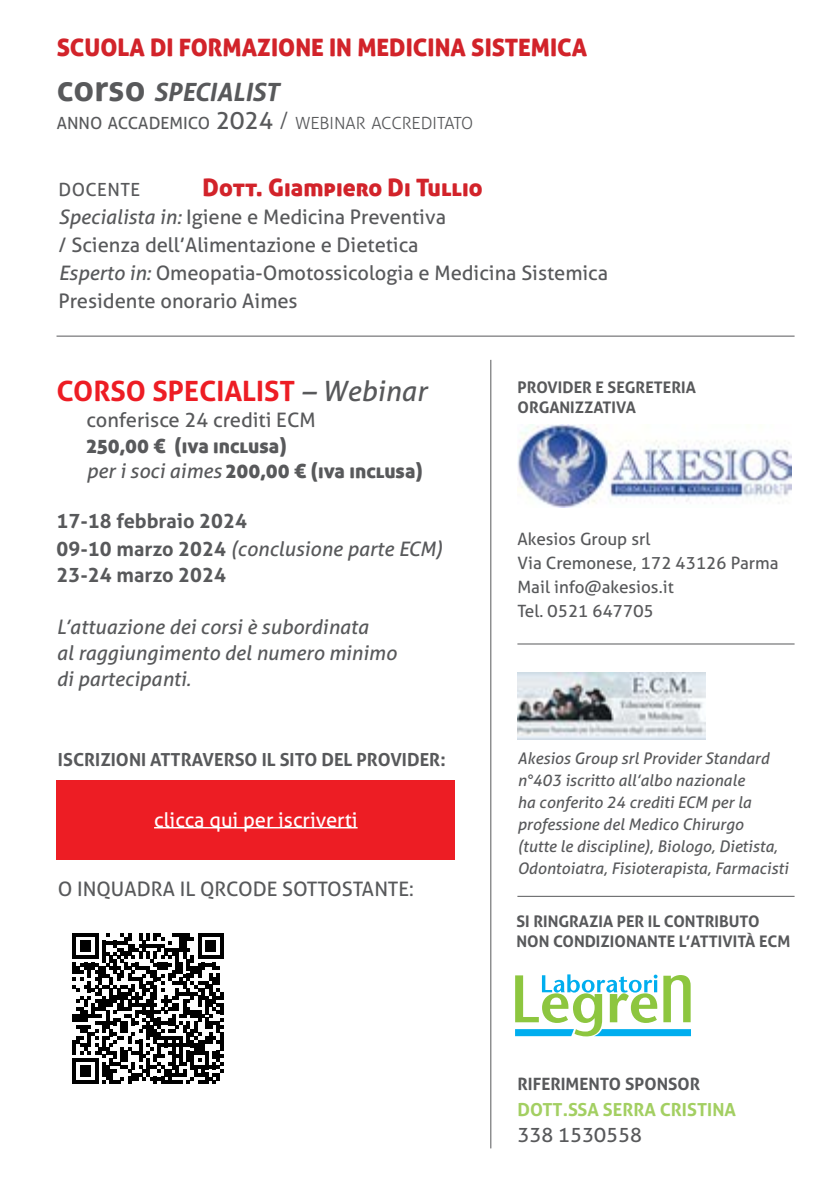
<style>
.page{position:relative;width:840px;height:1191px;background:#fff}
.page>*{position:absolute;margin:0;border:0;box-sizing:border-box;transform-origin:0 0}
.t1{font:700 28px "Aller";color:#ed1d24}
.t2{font:italic 700 25.2px "Aller";color:#58595b}
.t3{font:24px "Aller Display";color:#d2232a}
.t4{font:20px/28px "Aller";color:#58595b}
.t5{font:italic 20px/26px "Aller";color:#58595b}
.t6{font:700 20px/28px "Aller";color:#58595b}
.t7{font:20px/25px "Aller Display";color:#58595b}
.t8{font:20px "Aller";color:#fff}
.t9{font:18.2px "Aller";letter-spacing:.03em;color:#58595b}
.t10{font:700 18px "Aller";color:#58595b}
.t11{font:700 18px "Aller";color:#a3cf62}
.t12{font:17px/24px "Aller";color:#58595b}
.t13{font:700 17px "Aller";color:#58595b}
.t14{font:300 16.8px "Aller";color:#58595b}
.t15{font:italic 16px/22px "Aller";color:#58595b}
.t16{font:700 16px/20px "Aller";color:#58595b}
.t17{font:700 16px "Aller";color:#58595b}
.s1{font-style:normal;font-size:36px}
.s2{font-weight:400}
.s3{font-weight:400;font-size:24px}
.s4{font-size:24px}
.s5{font-style:italic}
.s6{font-weight:400;font-style:italic;color:#58595b}
.s7{font-family:"Aller";font-style:italic}
.s8{font-weight:400;font-style:italic}
</style>
<div class="page">
<svg style="left:73px;top:933px;width:150px;height:151px"></svg>
<img style="left:517px;top:425px;width:273px;height:82px">
<svg style="left:515px;top:974px;width:175px;height:62px"></svg>
<img style="left:517px;top:672px;width:187px;height:67px">
<div style="left:56px;top:779px;width:399px;height:80px;background:#ed1d24"></div>
<hr style="left:154px;top:827px;width:203px;height:1px;background:#fff">
<hr style="left:56px;top:336px;width:738px;height:1px;background:#58595b">
<hr style="left:517px;top:643px;width:277px;height:1px;background:#58595b">
<hr style="left:517px;top:896px;width:277px;height:1px;background:#58595b">
<hr style="left:490px;top:360px;width:1px;height:788px;background:#58595b">
<p class="t3" style="left:57px;top:32px;width:532px">SCUOLA DI FORMAZIONE IN MEDICINA SISTEMICA</p>
<p class="t2" style="left:57px;top:76px;width:224px"><span class="s1">corso</span> SPECIALIST</p>
<p class="t14" style="left:57px;top:112px;width:418px"><span class="s2">ANNO ACCADEMICO</span> <span class="s3">2024</span> <span class="s4">/</span> WEBINAR ACCREDITATO</p>
<p class="t9" style="left:58px;top:178px;width:83px">DOCENTE</p>
<p class="t3" style="left:202px;top:172px;width:281px">Dott. Giampiero Di Tullio</p>
<p class="t4" style="left:58px;top:203px;width:551px"><span class="s5">Specialista in:</span> Igiene e Medicina Preventiva<br>/ Scienza dell’Alimentazione e Dietetica<br><span class="s5">Esperto in:</span> Omeopatia-Omotossicologia e Medicina Sistemica Presidente onorario Aimes</p>
<h1 class="t1" style="left:56px;top:373px;width:371px">CORSO SPECIALIST <span class="s6">– Webinar</span></h1>
<p class="t4" style="left:86px;top:406px;width:230px">conferisce 24 crediti ECM</p>
<p class="t7" style="left:86px;top:433px;width:337px">250,00 € (iva inclusa)<br><span class="s7">per i soci aimes</span> 200,00 € (iva inclusa)</p>
<p class="t6" style="left:56px;top:507px;width:387px">17-18 febbraio 2024<br>09-10 marzo 2024 <span class="s8">(conclusione parte ECM)</span></p>
<p class="t6" style="left:56px;top:561px;width:171px">23-24 marzo 2024</p>
<p class="t5" style="left:56px;top:614px;width:341px">L’attuazione dei corsi è subordinata<br>al raggiungimento del numero minimo di partecipanti.</p>
<p class="t10" style="left:58px;top:748px;width:389px">ISCRIZIONI ATTRAVERSO IL SITO DEL PROVIDER:</p>
<p class="t8" style="left:154px;top:807px;width:205px">clicca qui per iscriverti</p>
<p class="t4" style="left:58px;top:874px;width:357px">O INQUADRA IL QRCODE SOTTOSTANTE:</p>
<p class="t17" style="left:517px;top:377px;width:11px">PROVIDER</p>
<p class="t17" style="left:595px;top:377px;width:50px">ESEGRETERIA</p>
<p class="t17" style="left:517px;top:397px;width:42px">ORGANIZZATIVA</p>
<p class="t12" style="left:517px;top:527px;width:262px">Akesios Group srl<br>Via Cremonese, 172 43126 Parma<br>Mail info@akesios.it<br>Tel. 0521 647705</p>
<p class="t15" style="left:517px;top:747px;width:272px">Akesios Group srl Provider Standard n°403 iscritto all’albo nazionale<br>ha conferito 24 crediti ECM per la professione del Medico Chirurgo<br>(tutte le discipline), Biologo, Dietista, Odontoiatra, Fisioterapista, Farmacisti</p>
<p class="t16" style="left:516px;top:911px;width:275px">SI RINGRAZIA PER IL CONTRIBUTO<br>NON CONDIZIONANTE L’ATTIVITÀ ECM</p>
<p class="t13" style="left:517px;top:1072px;width:184px">RIFERIMENTO SPONSOR</p>
<p class="t11" style="left:517px;top:1097px;width:220px">DOTT.SSA SERRA CRISTINA</p>
<p class="t4" style="left:517px;top:1120px;width:126px">338 1530558</p>
</div>
